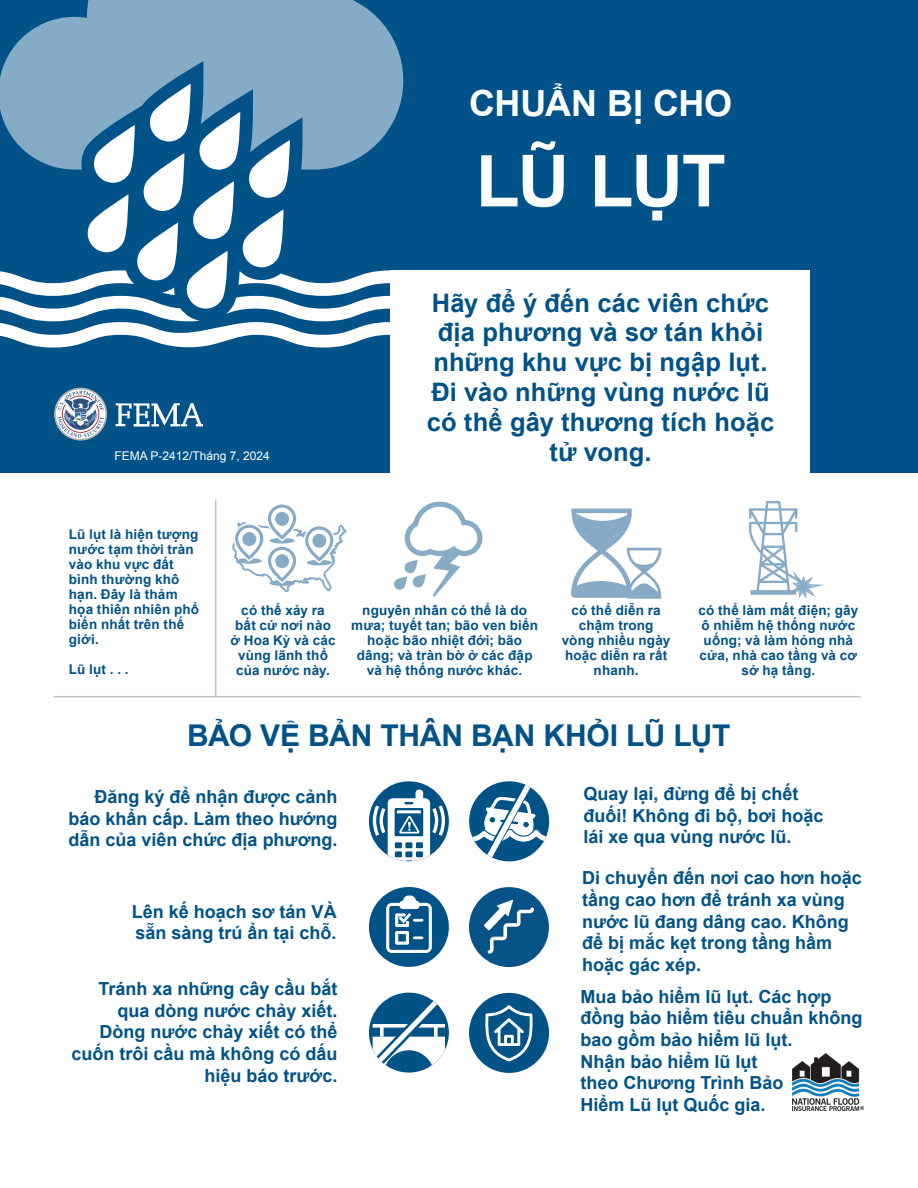
<style>
.page{position:relative;width:918px;height:1188px;background:#fff}
.page>*{position:absolute;margin:0;border:0;box-sizing:border-box;transform-origin:0 0}
.Main_Head_WHT{font:700 72px "Arial";color:#fff}
.Main_Head_WHT-2{font:700 36px "Arial";letter-spacing:-.005em;color:#fff}
.H3{font:700 30px "Arial";letter-spacing:-.01em;color:#005288}
.Paragraph_Style_2{font:700 25.5px/30px "Arial";letter-spacing:.005em;color:#005288;text-align:center}
.t1{font:700 18px/21.6px "Arial";color:#005288}
.BT_iCON{font:700 13.5px/15px "Arial";letter-spacing:.015em;color:#005288;text-align:center}
.t2{font:12px "Arial";color:#fff}
</style>
<div class="page">
<div style="left:0;top:0;width:918px;height:472px;background:#005288"></div>
<svg style="left:0;top:0;width:403px;height:126px;background:#759fbf"></svg>
<svg style="left:0;top:84px;width:391px;height:265px"></svg>
<svg style="left:116px;top:403px;width:87px;height:24px"></svg>
<svg style="left:54px;top:388px;width:53px;height:53px"></svg>
<div style="left:391px;top:270px;width:419px;height:216px;background:#fff"></div>
<svg style="left:394px;top:502px;width:88px;height:95px"></svg>
<svg style="left:571px;top:509px;width:90px;height:90px"></svg>
<svg style="left:749px;top:501px;width:76px;height:98px"></svg>
<hr style="left:54px;top:696px;width:807px;height:1px;background:#c0c2c4">
<hr style="left:215px;top:500px;width:1px;height:196px;background:#c0c2c4">
<svg style="left:232px;top:504px;width:115px;height:88px"></svg>
<svg style="left:237px;top:526px;width:25px;height:32px"></svg>
<div style="left:235px;top:525px;width:28px;height:34px;border:3px solid #87abc6;border-radius:13px"></div>
<div style="left:242px;top:532px;width:14px;height:14px;background:#87abc6;border-radius:50%"></div>
<div style="left:369px;top:993px;width:80px;height:79px;background:#005287;border-radius:50%"></div>
<svg style="left:370px;top:995px;width:75px;height:77px"></svg>
<svg style="left:469px;top:781px;width:79px;height:80px"></svg>
<div style="left:469px;top:993px;width:80px;height:80px;background:#005287;border-radius:50%"></div>
<svg style="left:485px;top:1005px;width:48px;height:56px"></svg>
<div style="left:469px;top:887px;width:80px;height:80px;background:#075286;border-radius:50%"></div>
<svg style="left:484px;top:900px;width:50px;height:54px"></svg>
<div style="left:369px;top:781px;width:80px;height:80px;background:#005285;border-radius:50%"></div>
<svg style="left:373px;top:790px;width:72px;height:71px"></svg>
<div style="left:369px;top:887px;width:80px;height:80px;background:#005287;border-radius:50%"></div>
<svg style="left:387px;top:896px;width:44px;height:57px"></svg>
<img style="left:792px;top:1053px;width:72px;height:58px">
<p class="t2" style="left:114px;top:447px;width:157px">FEMA P-2412/Tháng 7, 2024</p>
<h1 class="Main_Head_WHT-2" style="left:469px;top:80px;width:265px">CHUẨN BỊ CHO</h1>
<h1 class="Main_Head_WHT" style="left:476px;top:134px;width:252px">LŨ LỤT</h1>
<p class="Paragraph_Style_2" style="left:427px;top:288px;width:349px">Hãy để ý đến các viên chức địa phương và sơ tán khỏi những khu vực bị ngập lụt.<br>Đi vào những vùng nước lũ có thể gây thương tích hoặc tử vong.</p>
<p class="BT_iCON" style="left:69px;top:528px;width:132px;text-align:left">Lũ lụt là hiện tượng nước tạm thời tràn vào khu vực đất bình thường khô hạn. Đây là thảm họa thiên nhiên phổ biến nhất trên thế giới.</p>
<p class="BT_iCON" style="left:69px;top:663px;width:61px">Lũ lụt . . .</p>
<p class="BT_iCON" style="left:230px;top:603px;width:107px">có thể xảy ra bất cứ nơi nào ở Hoa Kỳ và các vùng lãnh thổ của nước này.</p>
<p class="BT_iCON" style="left:351px;top:603px;width:188px">nguyên nhân có thể là do mưa; tuyết tan; bão ven biển hoặc bão nhiệt đới; bão dâng; và tràn bờ ở các đập và hệ thống nước khác.</p>
<p class="BT_iCON" style="left:562px;top:603px;width:110px">có thể diễn ra chậm trong vòng nhiều ngày hoặc diễn ra rất nhanh.</p>
<p class="BT_iCON" style="left:698px;top:603px;width:161px">có thể làm mất điện; gây ô nhiễm hệ thống nước uống; và làm hỏng nhà cửa, nhà cao tầng và cơ sở hạ tầng.</p>
<h2 class="H3" style="left:187px;top:716px;width:545px">BẢO VỆ BẢN THÂN BẠN KHỎI LŨ LỤT</h2>
<p class="t1" style="left:69px;top:787px;width:270px;text-align:justify;text-indent:26px">Đăng ký để nhận được cảnh báo khẩn cấp. Làm theo hướng dẫn của viên chức địa phương.</p>
<p class="t1" style="left:584px;top:784px;width:241px">Quay lại, đừng để bị chết đuối! Không đi bộ, bơi hoặc lái xe qua vùng nước lũ.</p>
<p class="t1" style="left:582px;top:868px;width:281px">Di chuyển đến nơi cao hơn hoặc tầng cao hơn để tránh xa vùng nước lũ đang dâng cao. Không để bị mắc kẹt trong tầng hầm hoặc gác xép.</p>
<p class="t1" style="left:581px;top:986px;width:284px">Mua bảo hiểm lũ lụt. Các hợp đồng bảo hiểm tiêu chuẩn không bao gồm bảo hiểm lũ lụt.<br>Nhận bảo hiểm lũ lụt<br>theo Chương Trình Bảo<br>Hiểm Lũ lụt Quốc gia.</p>
<p class="t1" style="left:132px;top:901px;width:206px">Lên kế hoạch sơ tán VÀ sẵn sàng trú ẩn tại chỗ.</p>
<p class="t1" style="left:71px;top:979px;width:268px;text-align:right">Tránh xa những cây cầu bắt qua dòng nước chảy xiết.<br>Dòng nước chảy xiết có thể cuốn trôi cầu mà không có dấu hiệu báo trước.</p>
</div>
